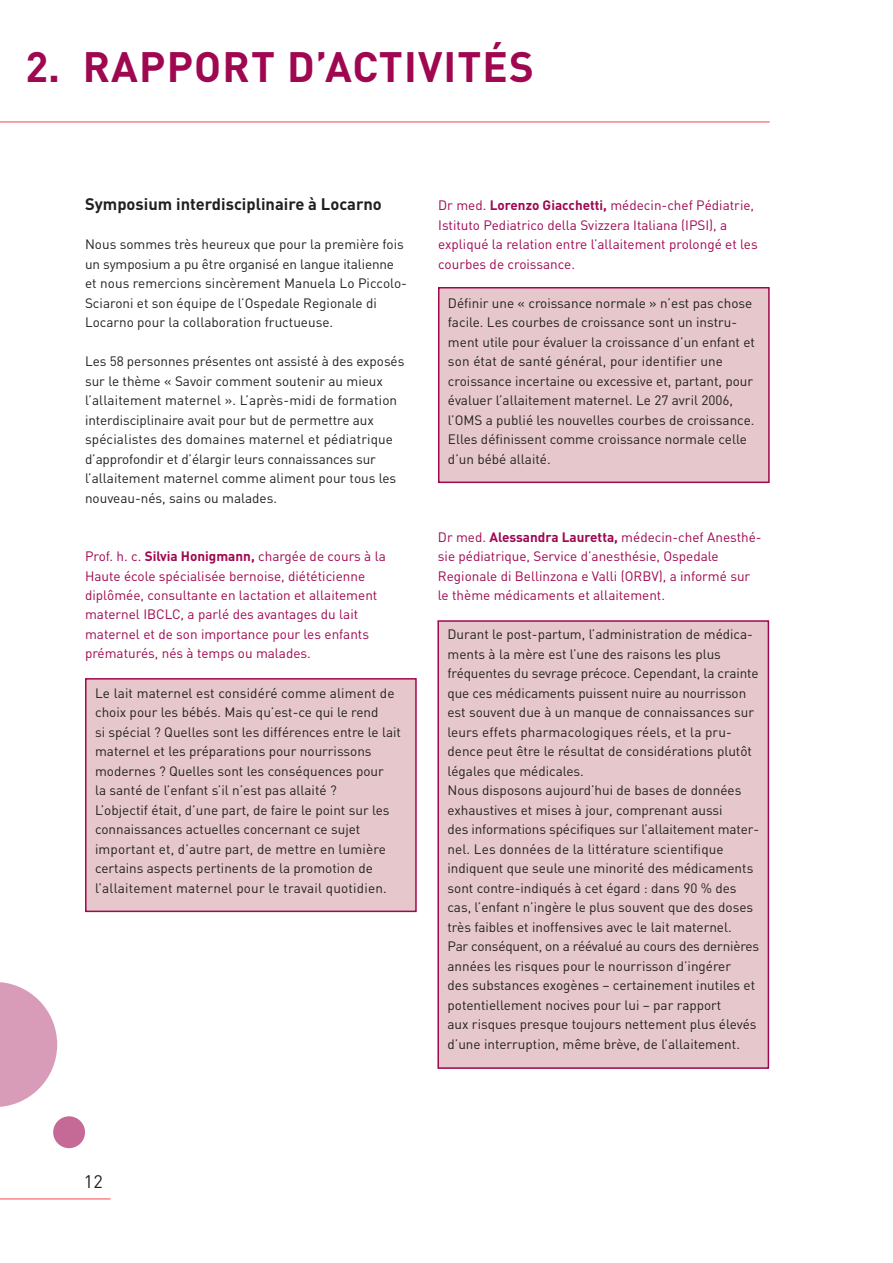
<style>
.page{position:relative;width:893px;height:1263px;background:#fff}
.page>*{position:absolute;margin:0;border:0;box-sizing:border-box;transform-origin:0 0}
.t1{font:700 42px "DIN";letter-spacing:.025em;color:#9f0750}
.t2{font:18px "DIN";color:#231f20}
.t3{font:700 16.5px "DIN";color:#231f20}
.t4{font:13.5px/19.5px "DIN";color:#231f20}
.t5{font:13.5px/19.5px "DIN";color:#9f0750}
.s1{font-weight:700}
</style>
<div class="page">
<hr style="left:0;top:121px;width:770px;height:2px;background:#f3858a">
<hr style="left:0;top:1198px;width:111px;height:1px;background:#f3858a">
<div style="left:53px;top:1116px;width:32px;height:32px;background:#c56a96;border-radius:50%"></div>
<svg style="left:0;top:982px;width:57px;height:125px"></svg>
<div style="left:439px;top:288px;width:330px;height:194px;background:#e6c8cc"></div>
<div style="left:438px;top:287px;width:332px;height:196px;border:2px solid #9f0750"></div>
<div style="left:438px;top:621px;width:330px;height:447px;background:#e6c8cc"></div>
<div style="left:437px;top:620px;width:332px;height:449px;border:2px solid #9f0750"></div>
<div style="left:86px;top:679px;width:330px;height:232px;background:#e6c8cc"></div>
<div style="left:85px;top:678px;width:332px;height:234px;border:2px solid #9f0750"></div>
<h1 class="t1" style="left:26px;top:39px;width:510px">2. RAPPORT D’ACTIVITÉS</h1>
<p class="t3" style="left:85px;top:193px;width:298px">Symposium interdisciplinaire à Locarno</p>
<p class="t4" style="left:85px;top:234px;width:323px">Nous sommes très heureux que pour la première fois un symposium a pu être organisé en langue italienne et nous remercions sincèrement Manuela Lo Piccolo-Sciaroni et son équipe de l’Ospedale Regionale di Locarno pour la collaboration fructueuse.</p>
<p class="t4" style="left:85px;top:351px;width:321px">Les 58 personnes présentes ont assisté à des exposés sur le thème « Savoir comment soutenir au mieux l’allaitement maternel ». L’après-midi de formation interdisciplinaire avait pour but de permettre aux spécialistes des domaines maternel et pédiatrique d’approfondir et d’élargir leurs connaissances sur l’allaitement maternel comme aliment pour tous les nouveau-nés, sains ou malades.</p>
<p class="t5" style="left:85px;top:546px;width:302px">Prof. h. c. <span class="s1">Silvia Honigmann,</span> chargée de cours à la Haute école spécialisée bernoise, diététicienne diplômée, consultante en lactation et allaitement maternel IBCLC, a parlé des avantages du lait maternel et de son importance pour les enfants prématurés, nés à temps ou malades.</p>
<p class="t4" style="left:95px;top:683px;width:307px">Le lait maternel est considéré comme aliment de choix pour les bébés. Mais qu’est-ce qui le rend<br>si spécial ? Quelles sont les différences entre le lait maternel et les préparations pour nourrissons modernes ? Quelles sont les conséquences pour<br>la santé de l’enfant s’il n’est pas allaité ?<br>L’objectif était, d’une part, de faire le point sur les connaissances actuelles concernant ce sujet important et, d’autre part, de mettre en lumière certains aspects pertinents de la promotion de l’allaitement maternel pour le travail quotidien.</p>
<p class="t5" style="left:438px;top:195px;width:321px">Dr med. <span class="s1">Lorenzo Giacchetti,</span> médecin-chef Pédiatrie, Istituto Pediatrico della Svizzera Italiana (IPSI), a expliqué la relation entre l’allaitement prolongé et les courbes de croissance.</p>
<p class="t4" style="left:448px;top:293px;width:309px">Définir une « croissance normale » n’est pas chose facile. Les courbes de croissance sont un instru&shy;ment utile pour évaluer la croissance d’un enfant et son état de santé général, pour identifier une croissance incertaine ou excessive et, partant, pour évaluer l’allaitement maternel. Le 27 avril 2006, l’OMS a publié les nouvelles courbes de croissance.<br>Elles définissent comme croissance normale celle d’un bébé allaité.</p>
<p class="t5" style="left:438px;top:527px;width:325px">Dr med. <span class="s1">Alessandra Lauretta,</span> médecin-chef Anesthé&shy;sie pédiatrique, Service d’anesthésie, Ospedale Regionale di Bellinzona e Valli (ORBV), a informé sur le thème médicaments et allaitement.</p>
<p class="t4" style="left:447px;top:624px;width:313px">Durant le post-partum, l’administration de médica&shy;ments à la mère est l’une des raisons les plus fréquentes du sevrage précoce. Cependant, la crainte que ces médicaments puissent nuire au nourrisson est souvent due à un manque de connaissances sur leurs effets pharmacologiques réels, et la pru&shy;dence peut être le résultat de considérations plutôt légales que médicales.<br>Nous disposons aujourd’hui de bases de données exhaustives et mises à jour, comprenant aussi<br>des informations spécifiques sur l’allaitement mater&shy;nel. Les données de la littérature scientifique indiquent que seule une minorité des médicaments sont contre-indiqués à cet égard : dans 90 % des cas, l’enfant n’ingère le plus souvent que des doses très faibles et inoffensives avec le lait maternel.<br>Par conséquent, on a réévalué au cours des dernières années les risques pour le nourrisson d’ingérer<br>des substances exogènes – certainement inutiles et potentiellement nocives pour lui – par rapport<br>aux risques presque toujours nettement plus élevés d’une interruption, même brève, de l’allaitement.</p>
<h2 class="t2" style="left:84px;top:1170px;width:20px">12</h2>
</div>
